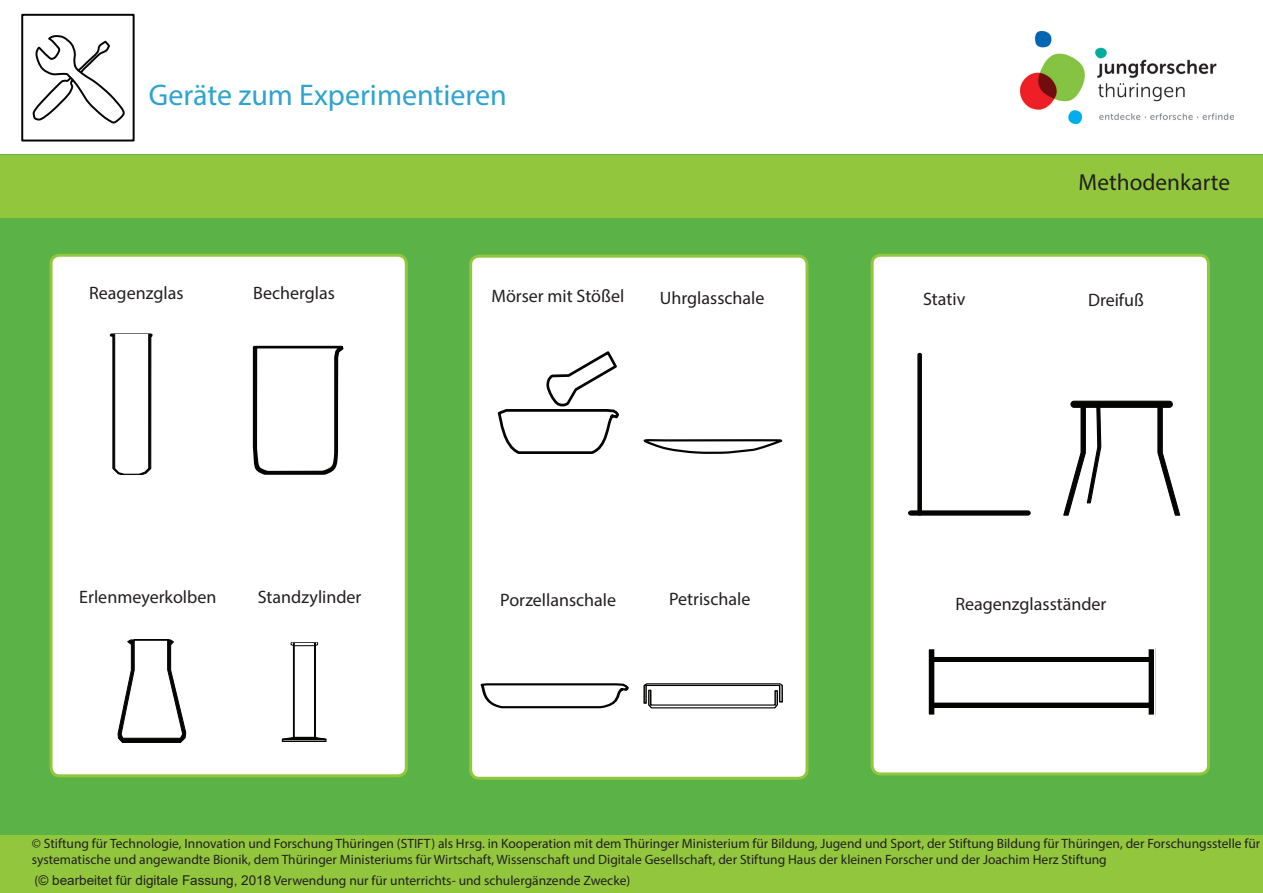
<style>
.page{position:relative;width:1263px;height:893px;background:#fff}
.page>*{position:absolute;margin:0;border:0;box-sizing:border-box;transform-origin:0 0}
.t1{font:30px "Myriad Pro";color:#2da3ce}
.t2{font:23.25px "Myriad Pro";color:#231f20}
.t3{font:18px "Myriad Pro";color:#231f20}
.t4{font:13.5px/16.2px "Myriad Pro";color:#231f20}
.s1{font-family:"Arial"}
</style>
<div class="page">
<img style="left:1021px;top:32px;width:213px;height:91px">
<div style="left:0;top:155px;width:1263px;height:738px;background:#5bb246"></div>
<div style="left:0;top:835px;width:1263px;height:58px;background:#92c73d"></div>
<div style="left:0;top:155px;width:1263px;height:62px;background:#92c73d"></div>
<svg style="left:32px;top:35px;width:93px;height:89px"></svg>
<div style="left:21px;top:14px;width:114px;height:127px;border:2px solid #040503"></div>
<div style="left:51px;top:255px;width:355px;height:521px;background:#fff;border-radius:9px"></div>
<div style="left:50px;top:254px;width:358px;height:523px;border:3px solid #92c73d;border-radius:9px"></div>
<svg style="left:111px;top:335px;width:40px;height:138px"></svg>
<div style="left:108px;top:332px;width:46px;height:144px;border:2px solid #fff"></div>
<div style="left:314px;top:642px;width:2px;height:97px;border:1px solid #040503"></div>
<svg style="left:283px;top:736px;width:42px;height:4px"></svg>
<div style="left:293px;top:642px;width:2px;height:96px;border:1px solid #040503"></div>
<svg style="left:290px;top:644px;width:29px;height:3px"></svg>
<div style="left:280px;top:641px;width:48px;height:102px;border:2px solid #fff"></div>
<div style="left:872px;top:255px;width:336px;height:519px;background:#fff;border-radius:9px"></div>
<div style="left:870px;top:254px;width:340px;height:521px;border:3px solid #92c73d;border-radius:9px"></div>
<div style="left:934px;top:703px;width:215px;height:4px;border:1px solid #040503"></div>
<div style="left:928px;top:649px;width:6px;height:66px;background:#040503"></div>
<div style="left:1149px;top:649px;width:6px;height:66px;background:#040503"></div>
<hr style="left:934px;top:657px;width:215px;height:4px;background:#040503">
<div style="left:933px;top:657px;width:216px;height:5px;border:1px solid #040503"></div>
<div style="left:471px;top:256px;width:336px;height:522px;background:#fff;border-radius:9px"></div>
<div style="left:469px;top:255px;width:339px;height:525px;border:3px solid #92c73d;border-radius:9px"></div>
<svg style="left:480px;top:683px;width:149px;height:25px"></svg>
<svg style="left:643px;top:683px;width:140px;height:25px"></svg>
<svg style="left:643px;top:439px;width:139px;height:15px"></svg>
<svg style="left:498px;top:351px;width:121px;height:103px"></svg>
<svg style="left:1063px;top:408px;width:39px;height:107px"></svg>
<svg style="left:1157px;top:408px;width:23px;height:107px"></svg>
<div style="left:1071px;top:401px;width:101px;height:6px;background:#040503;border-radius:3px"></div>
<div style="left:1070px;top:401px;width:103px;height:7px;border:1px solid #040503;border-radius:3px"></div>
<hr style="left:918px;top:353px;width:3px;height:162px;background:#040503">
<div style="left:917px;top:353px;width:5px;height:162px;border:1px solid #040503"></div>
<hr style="left:909px;top:511px;width:121px;height:4px;background:#040503;border-radius:2px">
<div style="left:908px;top:510px;width:122px;height:5px;border:1px solid #040503;border-radius:2px"></div>
<svg style="left:118px;top:639px;width:68px;height:104px"></svg>
<svg style="left:253px;top:346px;width:90px;height:129px"></svg>
<h1 class="t1" style="left:149px;top:77px;width:359px">Geräte zum Experimentieren</h1>
<h3 class="t3" style="left:89px;top:282px;width:96px">Reagenzglas</h3>
<h3 class="t3" style="left:253px;top:282px;width:83px">Becherglas</h3>
<h3 class="t3" style="left:491px;top:284px;width:134px">Mörser mit Stößel</h3>
<h3 class="t3" style="left:660px;top:287px;width:106px">Uhrglasschale</h3>
<h2 class="t2" style="left:1078px;top:168px;width:153px">Methodenkarte</h2>
<h2 class="t2" style="left:1075px;top:170px;width:157px">Forscherkarte: B</h2>
<h3 class="t3" style="left:923px;top:287px;width:44px">Stativ</h3>
<h3 class="t3" style="left:1088px;top:289px;width:57px">Dreifuß</h3>
<h3 class="t3" style="left:79px;top:585px;width:139px">Erlenmeyerkolben</h3>
<h3 class="t3" style="left:258px;top:585px;width:105px">Standzylinder</h3>
<h3 class="t3" style="left:669px;top:588px;width:83px">Petrischale</h3>
<h3 class="t3" style="left:500px;top:589px;width:117px">Porzellanschale</h3>
<h3 class="t3" style="left:955px;top:593px;width:153px">Reagenzglasständer</h3>
<p class="t4" style="left:32px;top:835px;width:1230px">© Stiftung für Technologie, Innovation und Forschung Thüringen (STIFT) als Hrsg. in Kooperation mit dem Thüringer Ministerium für Bildung, Jugend und Sport, der Stiftung Bildung für Thüringen, der Forschungsstelle für systematische und angewandte Bionik, dem Thüringer Ministeriums für Wirtschaft, Wissenschaft und Digitale Gesellschaft, der Stiftung Haus der kleinen Forscher und der Joachim Herz Stiftung</p>
<p class="t4" style="left:35px;top:872px;width:597px">(<span class="s1">© bearbeitet für digitale Fassung, 2018</span> Verwendung nur für unterrichts- und schulergänzende Zwecke)</p>
</div>
